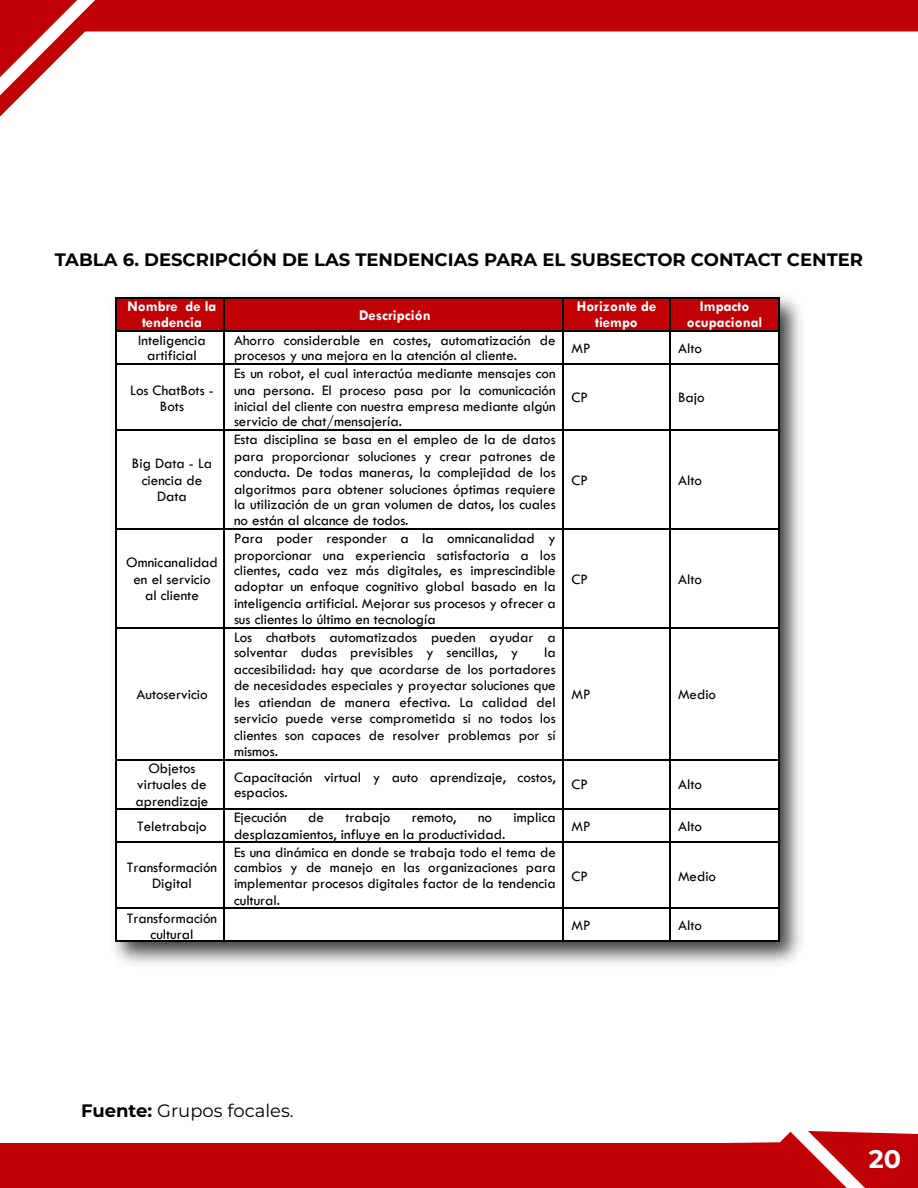
<style>
.page{position:relative;width:918px;height:1188px;background:#fff}
.page>*{position:absolute;margin:0;border:0;box-sizing:border-box;transform-origin:0 0}
.t1{font:700 25.5px "Montserrat";color:#fff}
.t2{font:700 18px "Montserrat";color:#000}
.t3{font:18px "Montserrat";color:#000}
.t4{font:15px/16.5px "Tw Cen";color:#000;text-align:center}
.t5{font:700 15px/16.5px "Tw Cen";color:#fff;text-align:center}
.s1{font-weight:700}
</style>
<div class="page">
<img style="left:113px;top:296px;width:689px;height:669px">
<div style="left:114px;top:297px;width:664px;height:645px;background:#fff"></div>
<svg style="left:0;top:0;width:918px;height:117px"></svg>
<svg style="left:726px;top:1132px;width:192px;height:56px;fill:#c10006"></svg>
<div style="left:0;top:1143px;width:780px;height:45px;background:#c10006"></div>
<div style="left:116px;top:297px;width:109px;height:33px;background:#c10006"></div>
<div style="left:224px;top:297px;width:340px;height:33px;background:#c10006"></div>
<div style="left:564px;top:297px;width:105px;height:33px;background:#c10006"></div>
<div style="left:670px;top:297px;width:108px;height:33px;background:#c10006"></div>
<hr style="left:117px;top:297px;width:107px;height:1px;background:#000">
<hr style="left:225px;top:297px;width:337px;height:1px;background:#000">
<hr style="left:564px;top:297px;width:105px;height:1px;background:#000">
<hr style="left:670px;top:297px;width:108px;height:1px;background:#000">
<hr style="left:116px;top:298px;width:1px;height:32px;background:#000">
<hr style="left:224px;top:298px;width:1px;height:32px;background:#000">
<hr style="left:562px;top:298px;width:2px;height:32px;background:#000">
<hr style="left:669px;top:298px;width:1px;height:32px;background:#000">
<hr style="left:778px;top:298px;width:2px;height:32px;background:#000">
<hr style="left:117px;top:330px;width:107px;height:2px;background:#000">
<hr style="left:670px;top:330px;width:108px;height:2px;background:#000">
<hr style="left:116px;top:332px;width:1px;height:31px;background:#000">
<hr style="left:778px;top:332px;width:2px;height:31px;background:#000">
<hr style="left:117px;top:363px;width:107px;height:1px;background:#000">
<hr style="left:670px;top:363px;width:108px;height:1px;background:#000">
<hr style="left:116px;top:364px;width:1px;height:65px;background:#000">
<hr style="left:778px;top:364px;width:2px;height:65px;background:#000">
<hr style="left:117px;top:429px;width:107px;height:1px;background:#000">
<hr style="left:670px;top:429px;width:108px;height:1px;background:#000">
<hr style="left:116px;top:430px;width:1px;height:98px;background:#000">
<hr style="left:778px;top:430px;width:2px;height:98px;background:#000">
<hr style="left:117px;top:528px;width:107px;height:2px;background:#000">
<hr style="left:670px;top:528px;width:108px;height:2px;background:#000">
<hr style="left:116px;top:530px;width:1px;height:97px;background:#000">
<hr style="left:778px;top:530px;width:2px;height:97px;background:#000">
<hr style="left:117px;top:627px;width:107px;height:1px;background:#000">
<hr style="left:670px;top:627px;width:108px;height:1px;background:#000">
<hr style="left:116px;top:628px;width:1px;height:131px;background:#000">
<hr style="left:778px;top:628px;width:2px;height:131px;background:#000">
<hr style="left:117px;top:759px;width:107px;height:1px;background:#000">
<hr style="left:670px;top:759px;width:108px;height:1px;background:#000">
<hr style="left:116px;top:760px;width:1px;height:48px;background:#000">
<hr style="left:778px;top:760px;width:2px;height:48px;background:#000">
<hr style="left:117px;top:808px;width:107px;height:2px;background:#000">
<hr style="left:670px;top:808px;width:108px;height:2px;background:#000">
<hr style="left:116px;top:810px;width:1px;height:32px;background:#000">
<hr style="left:778px;top:810px;width:2px;height:32px;background:#000">
<hr style="left:117px;top:842px;width:107px;height:1px;background:#000">
<svg style="left:135px;top:323px;width:633px;height:542px"></svg>
<hr style="left:670px;top:842px;width:108px;height:1px;background:#000">
<hr style="left:116px;top:843px;width:1px;height:65px;background:#000">
<hr style="left:224px;top:843px;width:1px;height:65px;background:#000">
<hr style="left:562px;top:843px;width:2px;height:65px;background:#000">
<hr style="left:669px;top:843px;width:1px;height:65px;background:#000">
<hr style="left:778px;top:843px;width:2px;height:65px;background:#000">
<hr style="left:117px;top:908px;width:107px;height:1px;background:#000">
<hr style="left:225px;top:908px;width:337px;height:1px;background:#000">
<hr style="left:564px;top:908px;width:105px;height:1px;background:#000">
<hr style="left:670px;top:908px;width:108px;height:1px;background:#000">
<hr style="left:116px;top:909px;width:1px;height:31px;background:#000">
<hr style="left:117px;top:940px;width:107px;height:2px;background:#000">
<hr style="left:224px;top:909px;width:1px;height:31px;background:#000">
<hr style="left:225px;top:940px;width:337px;height:2px;background:#000">
<hr style="left:562px;top:909px;width:2px;height:31px;background:#000">
<hr style="left:564px;top:940px;width:105px;height:2px;background:#000">
<hr style="left:669px;top:909px;width:1px;height:31px;background:#000">
<hr style="left:670px;top:940px;width:108px;height:2px;background:#000">
<hr style="left:778px;top:909px;width:2px;height:31px;background:#000">
<p class="t2" style="left:55px;top:246px;width:810px">TABLA 6. DESCRIPCIÓN DE LAS TENDENCIAS PARA EL SUBSECTOR CONTACT CENTER</p>
<p class="t5" style="left:128px;top:297px;width:90px">Nombre de la tendencia</p>
<p class="t5" style="left:359px;top:306px;width:73px">Descripción</p>
<p class="t5" style="left:577px;top:297px;width:81px">Horizonte de tiempo</p>
<p class="t5" style="left:687px;top:297px;width:77px">Impacto ocupacional</p>
<p class="t4" style="left:138px;top:333px;width:69px;line-height:15px">Inteligencia artificial</p>
<p class="t4" style="left:234px;top:333px;width:323px;line-height:15px;text-align:left">Ahorro considerable en costes, automatización de procesos y una mejora en la atención al cliente.</p>
<p class="t4" style="left:572px;top:339px;width:21px">MP</p>
<p class="t4" style="left:678px;top:339px;width:25px">Alto</p>
<p class="t4" style="left:130px;top:381px;width:85px">Los ChatBots -<br>Bots</p>
<p class="t4" style="left:234px;top:365px;width:323px;text-align:justify">Es un robot, el cual interactúa mediante mensajes con una persona. El proceso pasa por la comunicación inicial del cliente con nuestra empresa mediante algún</p>
<p class="t4" style="left:234px;top:413px;width:170px">servicio de chat/mensajería.</p>
<p class="t4" style="left:572px;top:389px;width:18px">CP</p>
<p class="t4" style="left:678px;top:389px;width:28px">Bajo</p>
<p class="t4" style="left:132px;top:455px;width:82px">Big Data - La ciencia de<br>Data</p>
<p class="t4" style="left:126px;top:554px;width:93px">Omnicanalidad en el servicio al cliente</p>
<p class="t4" style="left:136px;top:686px;width:73px">Autoservicio</p>
<p class="t4" style="left:234px;top:431px;width:323px;text-align:justify">Esta disciplina se basa en el empleo de la de datos para proporcionar soluciones y crear patrones de conducta. De todas maneras, la complejidad de los algoritmos para obtener soluciones óptimas requiere</p>
<p class="t4" style="left:234px;top:495px;width:323px;text-align:left">la utilización de un gran volumen de datos, los cuales no están al alcance de todos.</p>
<p class="t4" style="left:572px;top:471px;width:18px">CP</p>
<p class="t4" style="left:678px;top:471px;width:25px">Alto</p>
<p class="t4" style="left:234px;top:530px;width:323px;text-align:left">Para poder responder a la omnicanalidad y proporcionar una experiencia satisfactoria a los</p>
<p class="t4" style="left:234px;top:561px;width:323px;text-align:justify">clientes, cada vez más digitales, es imprescindible adoptar un enfoque cognitivo global basado en la inteligencia artificial. Mejorar sus procesos y ofrecer a sus clientes lo último en tecnología</p>
<p class="t4" style="left:572px;top:570px;width:18px">CP</p>
<p class="t4" style="left:678px;top:570px;width:25px">Alto</p>
<p class="t4" style="left:234px;top:630px;width:323px;line-height:15px;text-align:left">Los chatbots automatizados pueden ayudar a solventar dudas previsibles y sencillas, y</p>
<p class="t4" style="left:234px;top:644px;width:323px;text-align:justify;text-indent:310px">la accesibilidad: hay que acordarse de los portadores de necesidades especiales y proyectar soluciones que les atiendan de manera efectiva. La calidad del servicio puede verse comprometida si no todos los clientes son capaces de resolver problemas por sí mismos.</p>
<p class="t4" style="left:572px;top:686px;width:21px">MP</p>
<p class="t4" style="left:678px;top:686px;width:40px">Medio</p>
<p class="t4" style="left:136px;top:759px;width:74px">Objetos virtuales de aprendizaje</p>
<p class="t4" style="left:234px;top:769px;width:323px;line-height:15px;text-align:left">Capacitación virtual y auto aprendizaje, costos, espacios.</p>
<p class="t4" style="left:572px;top:776px;width:18px">CP</p>
<p class="t4" style="left:678px;top:776px;width:25px">Alto</p>
<p class="t4" style="left:137px;top:818px;width:71px">Teletrabajo</p>
<p class="t4" style="left:234px;top:809px;width:54px">Ejecución</p>
<p class="t4" style="left:308px;top:809px;width:17px">de</p>
<p class="t4" style="left:346px;top:809px;width:46px">trabajo</p>
<p class="t4" style="left:412px;top:809px;width:46px">remoto,</p>
<p class="t4" style="left:478px;top:809px;width:16px">no</p>
<p class="t4" style="left:514px;top:809px;width:44px">implica</p>
<p class="t4" style="left:234px;top:825px;width:273px">desplazamientos, influye en la productividad.</p>
<p class="t4" style="left:572px;top:818px;width:21px">MP</p>
<p class="t4" style="left:678px;top:818px;width:25px">Alto</p>
<p class="t4" style="left:127px;top:858px;width:92px">Transformación<br>Digital</p>
<p class="t4" style="left:234px;top:844px;width:323px;line-height:15px;text-align:left">Es una dinámica en donde se trabaja todo el tema de cambios y de manejo en las organizaciones para</p>
<p class="t4" style="left:234px;top:875px;width:323px;text-align:left">implementar procesos digitales factor de la tendencia cultural.</p>
<p class="t4" style="left:572px;top:867px;width:18px">CP</p>
<p class="t4" style="left:678px;top:867px;width:40px">Medio</p>
<p class="t4" style="left:127px;top:909px;width:92px">Transformación cultural</p>
<p class="t4" style="left:572px;top:917px;width:21px">MP</p>
<p class="t4" style="left:678px;top:917px;width:25px">Alto</p>
<p class="t3" style="left:81px;top:1098px;width:214px"><span class="s1">Fuente:</span> Grupos focales.</p>
<h1 class="t1" style="left:869px;top:1141px;width:34px">20</h1>
</div>
